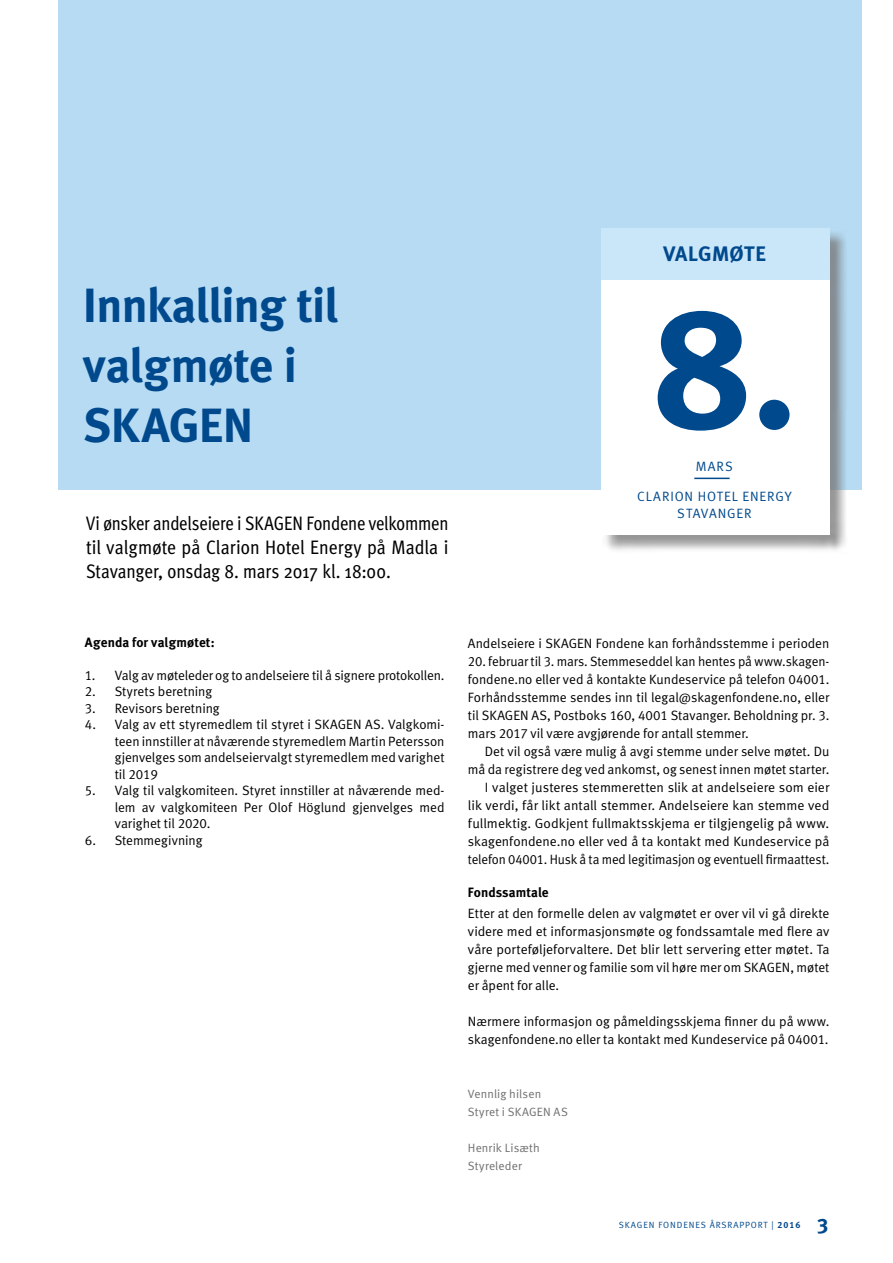
<style>
.page{position:relative;width:893px;height:1263px;background:#fff}
.page>*{position:absolute;margin:0;border:0;box-sizing:border-box;transform-origin:0 0}
.t1{font:48px/60px "Meta Bold LF";letter-spacing:-.01em;color:#00498d}
.t2{font:21px "Meta Bold LF";letter-spacing:.02em;color:#00498d}
.t3{font:19.5px/24px "Meta Cond";color:#000;text-align:justify}
.t4{font:13.5px/18px "Meta Normal LF";letter-spacing:-.005em;color:#000;text-align:justify}
.t5{font:13.5px "Meta Bold LF";letter-spacing:.005em;color:#000}
.t6{font:13.5px/17.5px "Meta Normal LF";letter-spacing:.065em;color:#00498d;text-align:center}
.t7{font:12px/18px "Meta Normal LF";letter-spacing:.015em;color:#706f6f}
.t8{font:9px "Meta Normal LF";letter-spacing:.1em;color:#00498d}
.s1{font-family:"Meta Bold LF"}
</style>
<div class="page">
<div style="left:58px;top:0;width:804px;height:490px;background:#b6dbf3"></div>
<div style="left:602px;top:230px;width:246px;height:323px;background:#757474;opacity:.75"></div>
<div style="left:601px;top:228px;width:228px;height:306px;background:#fff"></div>
<div style="left:601px;top:228px;width:228px;height:52px;background:#c9e6f9"></div>
<svg style="left:658px;top:311px;width:131px;height:120px"></svg>
<hr style="left:694px;top:478px;width:36px;height:1px;background:#00498d">
<h1 class="t1" style="left:83px;top:274px;width:256px">Innkalling til valgmøte i<br>SKAGEN</h1>
<h3 class="t3" style="left:86px;top:511px;width:364px">Vi ønsker andelseiere i SKAGEN Fondene velkommen til valgmøte på Clarion Hotel Energy på Madla i Stavanger, onsdag 8. mars 2017 kl. 18:00.</h3>
<h2 class="t2" style="left:663px;top:240px;width:104px">VALGMØTE</h2>
<p class="t6" style="left:696px;top:457px;width:38px">MARS</p>
<p class="t6" style="left:637px;top:487px;width:156px">CLARION HOTEL ENERGY<br>STAVANGER</p>
<p class="t5" style="left:85px;top:633px;width:131px">Agenda for valgmøtet:</p>
<p class="t4" style="left:85px;top:666px;width:361px">1. Valg av møteleder og to andelseiere til å signere protokollen.</p>
<p class="t4" style="left:85px;top:682px;width:129px">2. Styrets beretning</p>
<p class="t4" style="left:85px;top:699px;width:136px">3. Revisors beretning</p>
<p class="t4" style="left:115px;top:716px;width:331px;line-height:16.5px;text-indent:-30px">4. Valg av ett styremedlem til styret i SKAGEN AS. Valgkomi&shy;teen innstiller at nåværende styremedlem Martin Petersson gjenvelges som andelseiervalgt styremedlem med varighet til 2019</p>
<p class="t4" style="left:115px;top:782px;width:331px;line-height:16.5px;text-indent:-30px">5. Valg til valgkomiteen. Styret innstiller at nåværende med&shy;lem av valgkomiteen Per Olof Höglund gjenvelges med varighet til 2020.</p>
<p class="t4" style="left:85px;top:831px;width:119px">6. Stemmegivning</p>
<p class="t4" style="left:468px;top:634px;width:363px">Andelseiere i SKAGEN Fondene kan forhåndsstemme i perioden</p>
<p class="t4" style="left:468px;top:652px;width:363px">20. februar til 3. mars. Stemmeseddel kan hentes på www.skagen&shy;fondene.no eller ved å kontakte Kundeservice på telefon 04001.<br>Forhåndsstemme sendes inn til legal@skagenfondene.no, eller til SKAGEN AS, Postboks 160, 4001 Stavanger. Beholdning pr. 3. mars 2017 vil være avgjørende for antall stemmer.</p>
<p class="t4" style="left:468px;top:742px;width:363px;text-align:right">Det vil også være mulig å avgi stemme under selve møtet. Du må da registrere deg ved ankomst, og senest innen møtet starter.<br>I valget justeres stemmeretten slik at andelseiere som eier lik verdi, får likt antall stemmer. Andelseiere kan stemme ved fullmektig. Godkjent fullmaktsskjema er tilgjengelig på www. skagenfondene.no eller ved å ta kontakt med Kundeservice på telefon 04001. Husk å ta med legitimasjon og eventuell firmaattest.</p>
<p class="t5" style="left:468px;top:884px;width:82px">Fondssamtale</p>
<p class="t4" style="left:468px;top:904px;width:363px">Etter at den formelle delen av valgmøtet er over vil vi gå direkte videre med et informasjonsmøte og fondssamtale med flere av våre porteføljeforvaltere. Det blir lett servering etter møtet. Ta gjerne med venner og familie som vil høre mer om SKAGEN, møtet er åpent for alle.</p>
<p class="t4" style="left:468px;top:1012px;width:363px">Nærmere informasjon og påmeldingsskjema finner du på www. skagenfondene.no eller ta kontakt med Kundeservice på 04001.</p>
<p class="t7" style="left:468px;top:1085px;width:101px">Vennlig hilsen<br>Styret i SKAGEN AS</p>
<p class="t7" style="left:468px;top:1139px;width:74px">Henrik Lisæth<br>Styreleder</p>
<p class="t8" style="left:619px;top:1220px;width:183px">SKAGEN FONDENES ÅRSRAPPORT | <span class="s1">2016</span></p>
<h2 class="t2" style="left:817px;top:1212px;width:13px">3</h2>
</div>
